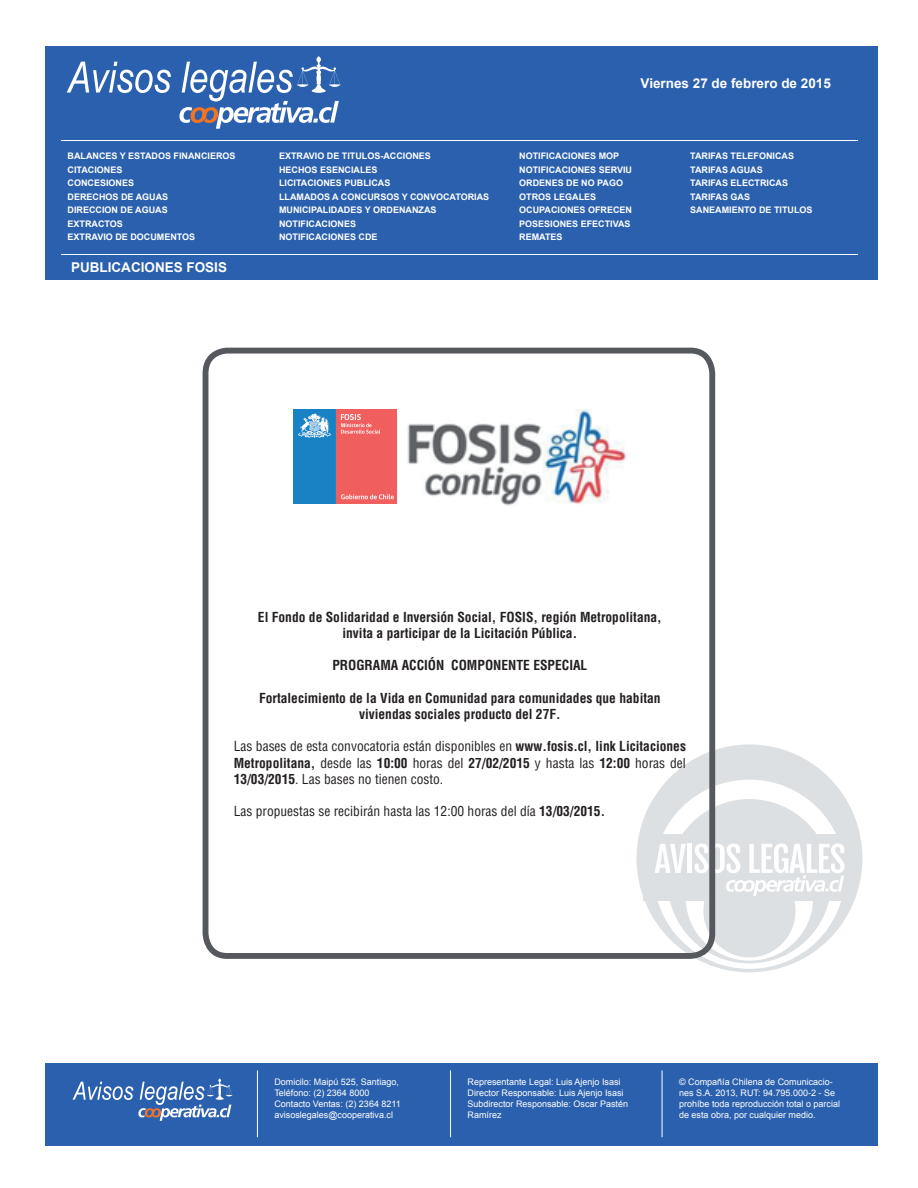
<style>
.page{position:relative;width:918px;height:1188px;background:#fff}
.page>*{position:absolute;margin:0;border:0;box-sizing:border-box;transform-origin:0 0}
.t1{font:condensed 13.5px/16.2px "Helvetica";color:#231f20;text-align:justify}
.t2{font:700 condensed 13.5px/16.2px "Helvetica";color:#231f20;text-align:center}
.t3{font:700 13.5px "Arial";color:#fff}
.t4{font:700 9px/13.5px "Arial";color:#fff}
.t5{font:9px/10.8px "Arial";color:#fff}
.s1{font-weight:700}
</style>
<div class="page">
<svg style="left:636px;top:744px;width:227px;height:228px"></svg>
<div style="left:654px;top:780px;width:191px;height:189px;background:#fff;border-radius:50%"></div>
<div style="left:667px;top:799px;width:164px;height:165px;background:#dde0e2;border-radius:50%"></div>
<div style="left:686px;top:835px;width:127px;height:126px;background:#fff;border-radius:50%"></div>
<div style="left:703px;top:864px;width:93px;height:93px;background:#dde0e2;border-radius:50%"></div>
<div style="left:644px;top:834px;width:209px;height:67px;background:#dde0e2"></div>
<svg style="left:655px;top:844px;width:31px;height:29px"></svg>
<div style="left:687px;top:844px;width:5px;height:29px;background:#fff"></div>
<svg style="left:695px;top:844px;width:150px;height:52px"></svg>
<div style="left:203px;top:348px;width:512px;height:611px;border:6px solid #55585d;border-radius:22px"></div>
<div style="left:46px;top:46px;width:832px;height:234px;background:#2a60ad"></div>
<div style="left:46px;top:1063px;width:832px;height:82px;background:#2a60ad"></div>
<hr style="left:450px;top:1070px;width:1px;height:67px;background:#fff">
<hr style="left:662px;top:1070px;width:1px;height:67px;background:#fff">
<hr style="left:257px;top:1070px;width:1px;height:67px;background:#fff">
<hr style="left:61px;top:140px;width:797px;height:1px;background:#fff">
<hr style="left:61px;top:255px;width:797px;height:1px;background:#fff">
<svg style="left:67px;top:62px;width:104px;height:31px"></svg>
<svg style="left:179px;top:56px;width:162px;height:73px"></svg>
<svg style="left:73px;top:1078px;width:160px;height:43px"></svg>
<img style="left:294px;top:409px;width:103px;height:95px">
<img style="left:407px;top:409px;width:219px;height:97px">
<h1 class="t3" style="left:640px;top:75px;width:192px">Viernes 27 de febrero de 2015</h1>
<p class="t4" style="left:68px;top:150px;width:170px">BALANCES Y ESTADOS FINANCIEROS<br>CITACIONES<br>CONCESIONES<br>DERECHOS DE AGUAS<br>DIRECCION DE AGUAS<br>EXTRACTOS<br>EXTRAVIO DE DOCUMENTOS</p>
<p class="t4" style="left:279px;top:150px;width:212px">EXTRAVIO DE TITULOS-ACCIONES<br>HECHOS ESENCIALES<br>LICITACIONES PUBLICAS<br>LLAMADOS A CONCURSOS Y CONVOCATORIAS<br>MUNICIPALIDADES Y ORDENANZAS<br>NOTIFICACIONES<br>NOTIFICACIONES CDE</p>
<p class="t4" style="left:519px;top:150px;width:114px">NOTIFICACIONES MOP<br>NOTIFICACIONES SERVIU<br>ORDENES DE NO PAGO<br>OTROS LEGALES<br>OCUPACIONES OFRECEN<br>POSESIONES EFECTIVAS<br>REMATES</p>
<p class="t4" style="left:690px;top:150px;width:124px">TARIFAS TELEFONICAS<br>TARIFAS AGUAS<br>TARIFAS ELECTRICAS<br>TARIFAS GAS<br>SANEAMIENTO DE TITULOS</p>
<h1 class="t3" style="left:71px;top:259px;width:158px">PUBLICACIONES FOSIS</h1>
<h1 class="t2" style="left:258px;top:609px;width:405px">El Fondo de Solidaridad e Inversión Social, FOSIS, región Metropolitana, invita a participar de la Licitación Pública.</h1>
<h1 class="t2" style="left:332px;top:657px;width:257px">PROGRAMA ACCIÓN COMPONENTE ESPECIAL</h1>
<h1 class="t2" style="left:259px;top:690px;width:403px">Fortalecimiento de la Vida en Comunidad para comunidades que habitan viviendas sociales producto del 27F.</h1>
<h1 class="t1" style="left:234px;top:738px;width:454px">Las bases de esta convocatoria están disponibles en <span class="s1">www.fosis.cl, link Licitaciones Metropolitana,</span> desde las <span class="s1">10:00</span> horas del <span class="s1">27/02/2015</span> y hasta las <span class="s1">12:00</span> horas del <span class="s1">13/03/2015</span>. Las bases no tienen costo.</h1>
<h1 class="t1" style="left:234px;top:803px;width:373px">Las propuestas se recibirán hasta las 12:00 horas del día <span class="s1">13/03/2015.</span></h1>
<p class="t5" style="left:274px;top:1077px;width:128px">Domicilo: Maipú 525, Santiago,<br>Teléfono: (2) 2364 8000<br>Contacto Ventas: (2) 2364 8211 avisoslegales@cooperativa.cl</p>
<p class="t5" style="left:468px;top:1077px;width:162px">Representante Legal: Luis Ajenjo Isasi<br>Director Responsable: Luis Ajenjo Isasi<br>Subdirector Responsable: Oscar Pastén<br>Ramírez</p>
<p class="t5" style="left:679px;top:1077px;width:163px">© Compañía Chilena de Comunicacio&shy;nes S.A. 2013, RUT: 94.795.000-2 - Se prohíbe toda reproducción total o parcial de esta obra, por cualquier medio.</p>
</div>
